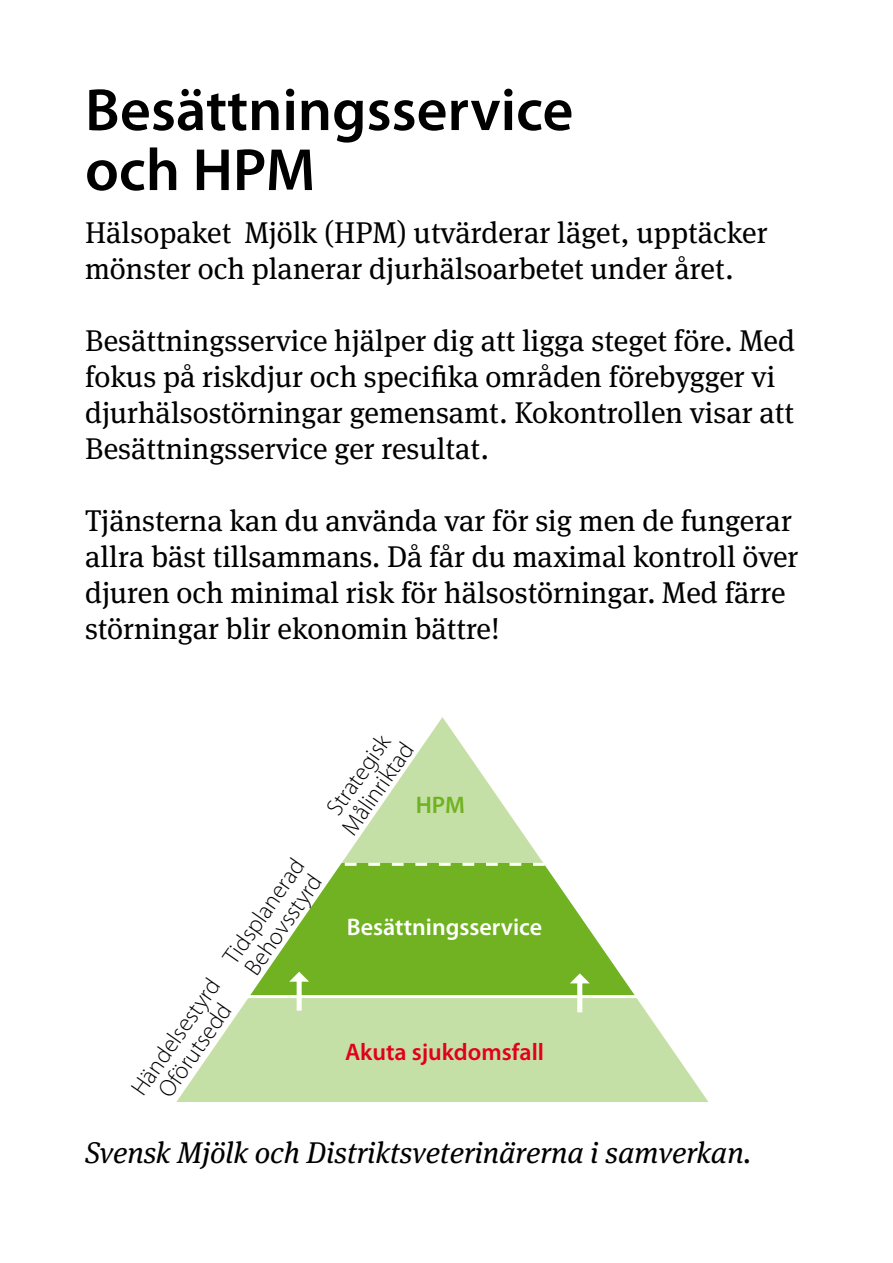
<style>
.page{position:relative;width:893px;height:1263px;background:#fff}
.page>*{position:absolute;margin:0;border:0;box-sizing:border-box;transform-origin:0 0}
.t1{font:600 60px/60px "Myriad Pro";color:#000}
.t2{font:30px/36px "Meta Serif OT";color:#000}
.t3{font:italic 30px "Meta Serif OT";color:#000}
.t4{font:300 24px/23.4px "Myriad Pro";color:#000}
.t5{font:600 24px "Myriad Pro";color:#fff}
.t6{font:600 24px "Myriad Pro";color:#e2001a}
.t7{font:600 24px "Myriad Pro";color:#70b221}
</style>
<div class="page">
<svg style="left:250px;top:866px;width:385px;height:129px;fill:#70b221"></svg>
<svg style="left:289px;top:972px;width:20px;height:23px"></svg>
<svg style="left:570px;top:973px;width:20px;height:22px"></svg>
<svg style="left:339px;top:863px;width:207px;height:3px"></svg>
<svg style="left:341px;top:717px;width:202px;height:146px"></svg>
<svg style="left:176px;top:998px;width:533px;height:104px;background:#cde4b2"></svg>
<h1 class="t1" style="left:85px;top:78px;width:490px">Besättningsservice och HPM</h1>
<p class="t2" style="left:85px;top:215px;width:684px">Hälsopaket Mjölk (HPM) utvärderar läget, upptäcker mönster och planerar djurhälsoarbetet under året.</p>
<p class="t2" style="left:85px;top:323px;width:712px">Besättningsservice hjälper dig att ligga steget före. Med fokus på riskdjur och specifika områden förebygger vi djurhälsostörningar gemensamt. Kokontrollen visar att Besättningsservice ger resultat.</p>
<p class="t2" style="left:85px;top:503px;width:715px">Tjänsterna kan du använda var för sig men de fungerar allra bäst tillsammans. Då får du maximal kontroll över djuren och minimal risk för hälsostörningar. Med färre störningar blir ekonomin bättre!</p>
<p class="t4" style="left:322px;top:806px;width:94px;rotate:-55deg">Strategisk</p>
<p class="t4" style="left:337px;top:825px;width:108px;rotate:-55deg">Målinriktad</p>
<p class="t7" style="left:416px;top:790px;width:51px">HPM</p>
<p class="t4" style="left:219px;top:954px;width:124px;rotate:-55deg">Tidsplanerad<br>Behovsstyrd</p>
<p class="t4" style="left:127px;top:1085px;width:138px;text-align:center;rotate:-55deg">Händelsestyrd<br>Oförutsedd</p>
<p class="t5" style="left:347px;top:912px;width:197px">Besättningsservice</p>
<p class="t6" style="left:345px;top:1036px;width:200px">Akuta sjukdomsfall</p>
<p class="t3" style="left:85px;top:1135px;width:668px">Svensk Mjölk och Distriktsveterinärerna i samverkan.</p>
</div>
